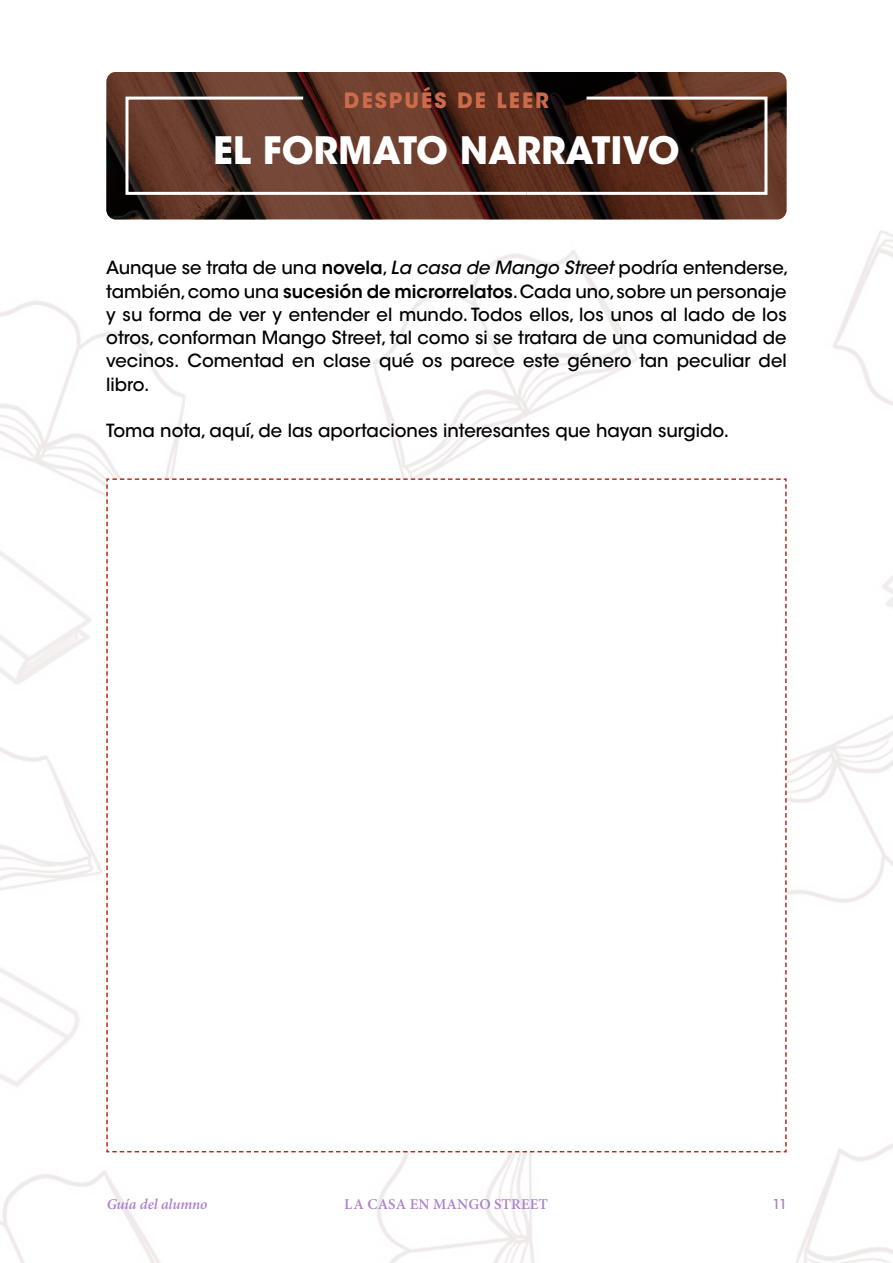
<style>
.page{position:relative;width:893px;height:1263px;background:#fff}
.page>*{position:absolute;margin:0;border:0;box-sizing:border-box;transform-origin:0 0}
.t1{font:700 37.5px "ITC Avant Garde Std";color:#fff}
.t2{font:700 21px "ITC Avant Garde Std";letter-spacing:.1em;color:#cd6c4b}
.t3{font:500 18px/23.2px "ITC Avant Garde Std";color:#000}
.t4{font:600 15px "Minion Pro";letter-spacing:.01em;color:#9963bf}
.t5{font:italic 600 15px "Minion Pro";letter-spacing:-.01em;color:#9963bf}
.t6{font:600 condensed 13.5px "ITC Avant Garde Std";color:#9963bf}
.s1{font-weight:600}
.s2{font-style:italic}
</style>
<div class="page">
<img style="left:0;top:230px;width:893px;height:1033px">
<img style="left:106px;top:72px;width:681px;height:147px">
<svg style="left:124px;top:95px;width:645px;height:101px;background:#603b2e"></svg>
<svg style="left:106px;top:478px;width:681px;height:675px"></svg>
<p class="t2" style="left:344px;top:86px;width:207px">DESPUÉS DE LEER</p>
<h1 class="t1" style="left:213px;top:126px;width:468px">EL FORMATO NARRATIVO</h1>
<p class="t3" style="left:106px;top:256px;width:684px">Aunque se trata de una <span class="s1">novela</span>, <span class="s2">La casa de Mango Street</span> podría entenderse, también, como una <span class="s1">sucesión de microrrelatos</span>. Cada uno, sobre un personaje y su forma de ver y entender el mundo. Todos ellos, los unos al lado de los otros, conforman Mango Street, tal como si se tratara de una comunidad de vecinos. Comentad en clase qué os parece este género tan peculiar del libro.</p>
<p class="t3" style="left:106px;top:419px;width:624px">Toma nota, aquí, de las aportaciones interesantes que hayan surgido.</p>
<p class="t5" style="left:106px;top:1195px;width:103px">Guía del alumno</p>
<p class="t4" style="left:345px;top:1195px;width:205px">LA CASA EN MANGO STREET</p>
<p class="t6" style="left:772px;top:1196px;width:16px">11</p>
</div>
